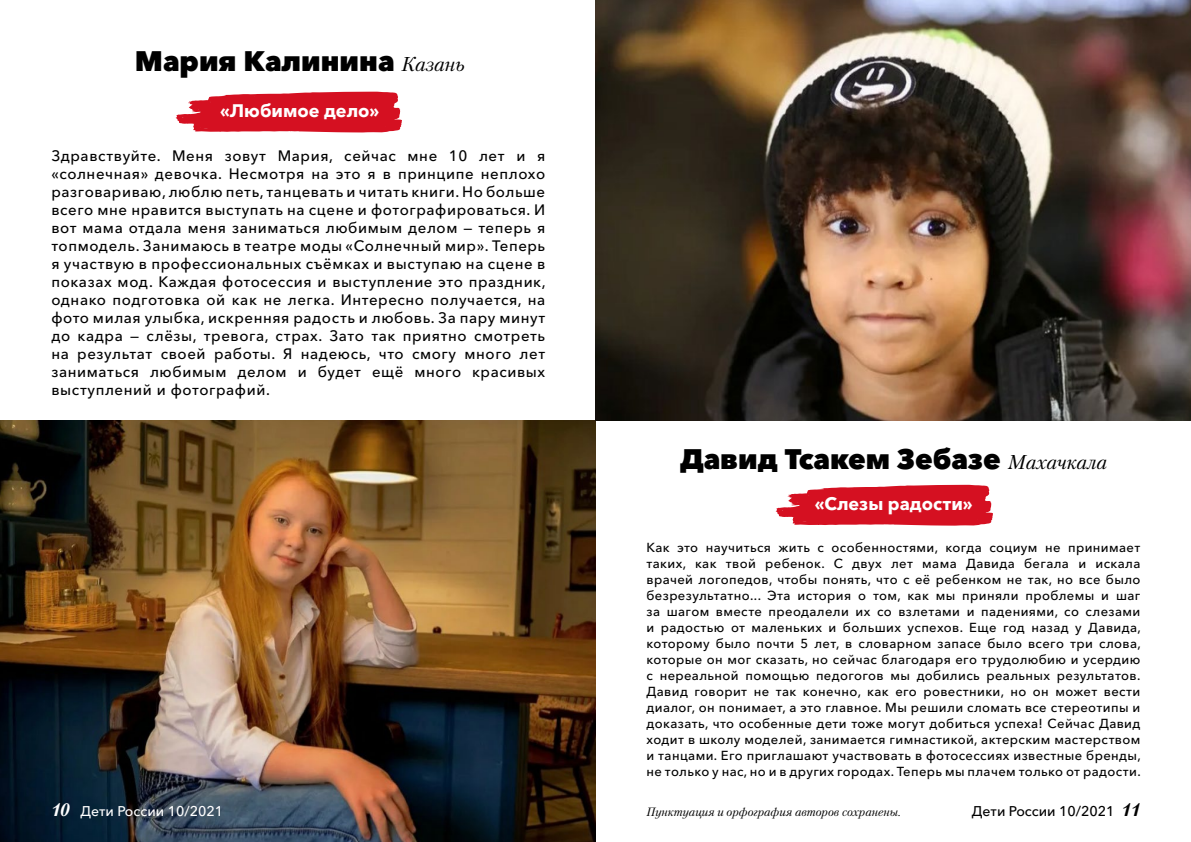
<style>
.page{position:relative;width:1191px;height:842px;background:#fff}
.page>*{position:absolute;margin:0;border:0;box-sizing:border-box;transform-origin:0 0}
.t1{font:800 28px "Avenir Next Cyr";color:#000}
.t2{font:700 18px "Avenir Next Cyr";color:#fff}
.t3{font:500 15px/18px "Avenir Next Cyr";letter-spacing:.04em;color:#000;text-align:justify}
.t4{font:500 14px "Avenir Next Cyr";color:#fff}
.t5{font:500 14px "Avenir Next Cyr";color:#000}
.t6{font:500 13px/16px "Avenir Next Cyr";letter-spacing:.03em;color:#000;text-align:justify}
.t7{font:italic 12px "Petersburg C";color:#000}
.s1{font-family:"Petersburg C";font-weight:400;font-style:italic;font-size:20px}
.s2{font-family:"Petersburg C";font-weight:700;font-style:italic;font-size:18px}
</style>
<div class="page">
<svg style="left:175px;top:91px;width:227px;height:42px;background:#db3745"></svg>
<img style="left:0;top:420px;width:595px;height:422px">
<img style="left:595px;top:0;width:596px;height:420px">
<svg style="left:775px;top:484px;width:218px;height:42px;background:#db3745"></svg>
<h1 class="t1" style="left:135px;top:44px;width:331px">Мария Калинина <span class="s1">Казань</span></h1>
<h2 class="t2" style="left:220px;top:100px;width:161px">«Любимое дело»</h2>
<p class="t3" style="left:51px;top:147px;width:496px">Здравствуйте. Меня зовут Мария, сейчас мне 10 лет и я «солнечная» девочка. Несмотря на это я в принципе неплохо разговариваю, люблю петь, танцевать и читать книги. Но больше всего мне нравится выступать на сцене и фотографироваться. И вот мама отдала меня заниматься любимым делом — теперь я топмодель. Занимаюсь в театре моды «Солнечный мир». Теперь я участвую в профессиональных съёмках и выступаю на сцене в показах мод. Каждая фотосессия и выступление это праздник, однако подготовка ой как не легка. Интересно получается, на фото милая улыбка, искренняя радость и любовь. За пару минут до кадра — слёзы, тревога, страх. Зато так приятно смотреть на результат своей работы. Я надеюсь, что смогу много лет заниматься любимым делом и будет ещё много красивых выступлений и фотографий.</p>
<h1 class="t1" style="left:680px;top:442px;width:428px">Давид Тсакем Зебазе <span class="s1">Махачкала</span></h1>
<h2 class="t2" style="left:814px;top:492px;width:159px">«Слезы радости»</h2>
<p class="t6" style="left:646px;top:539px;width:496px">Как это научиться жить с особенностями, когда социум не принимает таких, как твой ребенок. С двух лет мама Давида бегала и искала врачей логопедов, чтобы понять, что с её ребенком не так, но все было безрезультатно... Эта история о том, как мы приняли проблемы и шаг за шагом вместе преодалели их со взлетами и падениями, со слезами и радостью от маленьких и больших успехов. Еще год назад у Давида, которому было почти 5 лет, в словарном запасе было всего три слова, которые он мог сказать, но сейчас благодаря его трудолюбию и усердию с нереальной помощью педогогов мы добились реальных результатов.<br>Давид говорит не так конечно, как его ровестники, но он может вести диалог, он понимает, а это главное. Мы решили сломать все стереотипы и доказать, что особенные дети тоже могут добиться успеха! Сейчас Давид ходит в школу моделей, занимается гимнастикой, актерским мастерством и танцами. Его приглашают участвовать в фотосессиях известные бренды, не только у нас, но и в других городах. Теперь мы плачем только от радости.</p>
<p class="t4" style="left:51px;top:803px;width:173px"><span class="s2">10</span> Дети России 10/2021</p>
<p class="t7" style="left:646px;top:805px;width:256px">Пунктуация и орфография авторов сохранены.</p>
<p class="t5" style="left:972px;top:803px;width:170px">Дети России 10/2021 <span class="s2">11</span></p>
</div>
